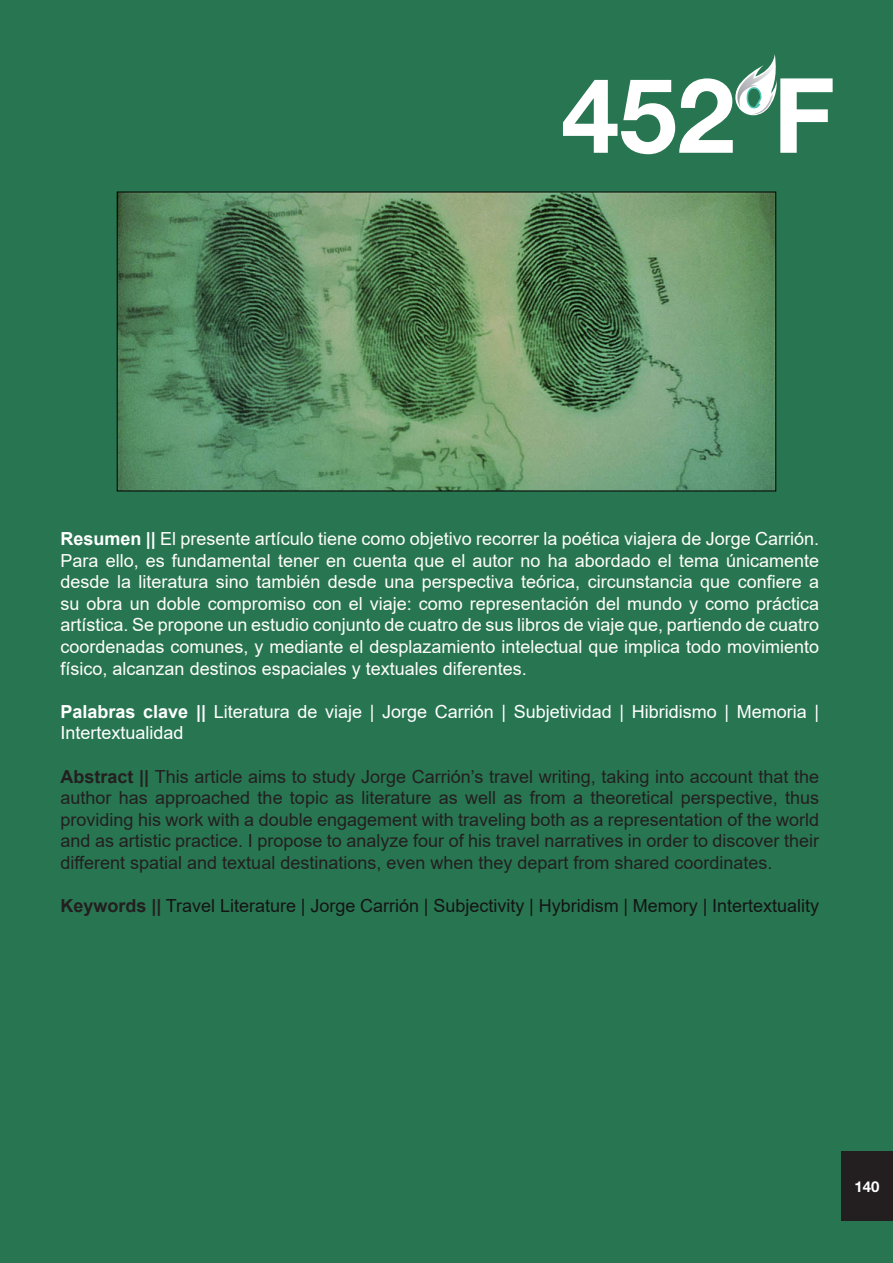
<style>
.page{position:relative;width:893px;height:1263px;background:#287651}
.page>*{position:absolute;margin:0;border:0;box-sizing:border-box;transform-origin:0 0}
.t1{font:700 104.1px "Helvetica Neue";color:#fff}
.Estilo_de_párrafo_1{font:18px/21.6px "Arial";color:#fffefa;text-align:justify}
.Estilo_de_párrafo_1-2{font:18px/21.6px "Arial";color:#231f20;text-align:justify}
.Estilo_de_párrafo_1-3{font:18px/21.6px "Arial";color:#fff}
.Estilo_de_párrafo_1-4{font:18px "Arial";color:#141414}
.t2{font:700 15px "Helvetica Neue";color:#fff}
.s1{font-weight:700;color:#fff}
.s2{font-weight:700}
.s3{font-weight:700;color:#231f20}
</style>
<div class="page">
<div style="left:841px;top:1151px;width:52px;height:70px;background:#231f20"></div>
<svg style="left:728px;top:54px;width:51px;height:61px"></svg>
<img style="left:119px;top:194px;width:655px;height:295px">
<h1 class="t1" style="left:561px;top:51px;width:275px">452ºF</h1>
<p class="Estilo_de_párrafo_1" style="left:61px;top:528px;width:760px"><span class="s1">Resumen ||</span> El presente artículo tiene como objetivo recorrer la poética viajera de Jorge Carrión.<br>Para ello, es fundamental tener en cuenta que el autor no ha abordado el tema únicamente desde la literatura sino también desde una perspectiva teórica, circunstancia que confiere a su obra un doble compromiso con el viaje: como representación del mundo y como práctica artística. Se propone un estudio conjunto de cuatro de sus libros de viaje que, partiendo de cuatro coordenadas comunes, y mediante el desplazamiento intelectual que implica todo movimiento físico, alcanzan destinos espaciales y textuales diferentes.</p>
<p class="Estilo_de_párrafo_1-3" style="left:61px;top:701px;width:760px"><span class="s2">Palabras clave ||</span> Literatura de viaje | Jorge Carrión | Subjetividad | Hibridismo | Memoria |<br>Intertextualidad</p>
<p class="Estilo_de_párrafo_1-2" style="left:61px;top:765px;width:760px"><span class="s2">Abstract ||</span> This article aims to study Jorge Carrión’s travel writing, taking into account that the author has approached the topic as literature as well as from a theoretical perspective, thus providing his work with a double engagement with traveling both as a representation of the world and as artistic practice. I propose to analyze four of his travel narratives in order to discover their different spatial and textual destinations, even when they depart from shared coordinates.</p>
<p class="Estilo_de_párrafo_1-4" style="left:61px;top:893px;width:760px"><span class="s3">Keywords ||</span> Travel Literature | Jorge Carrión | Subjectivity | Hybridism | Memory | Intertextuality</p>
<p class="t2" style="left:854px;top:1177px;width:27px">140</p>
</div>
